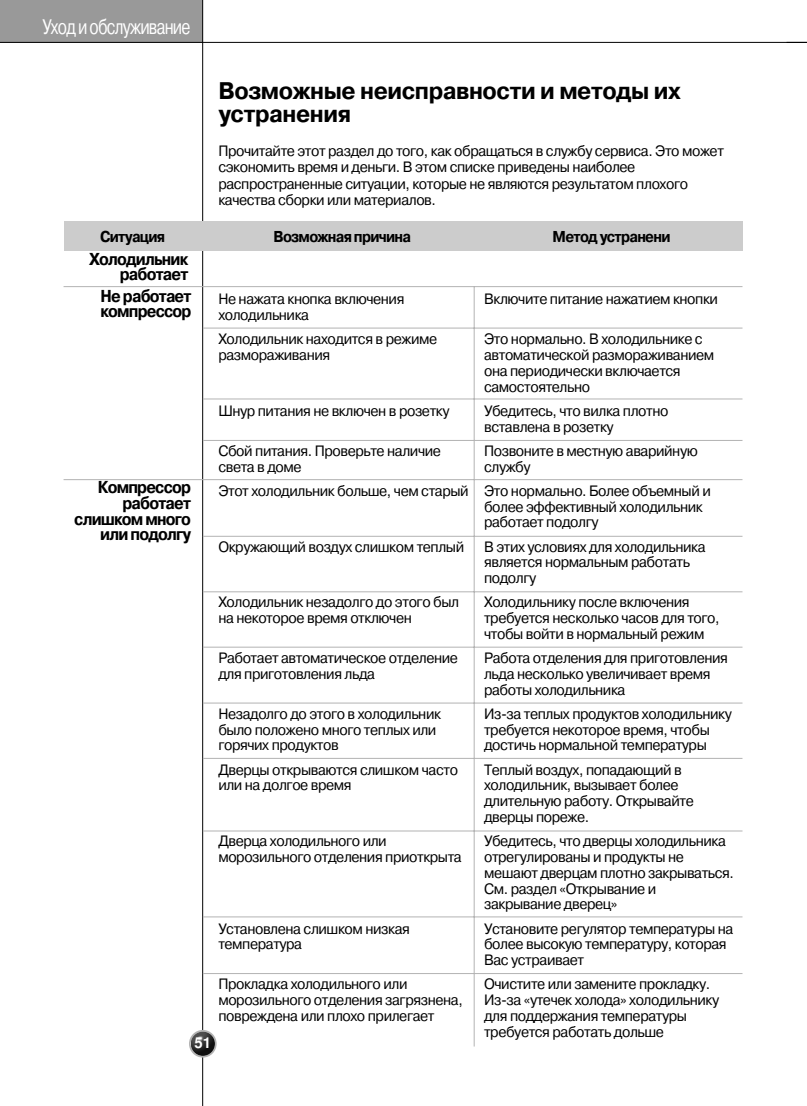
<style>
.page{position:relative;width:807px;height:1106px;background:#fff}
.page>*{position:absolute;margin:0;border:0;box-sizing:border-box;transform-origin:0 0}
.t1{font:700 24px/22.5px "Pragmatica C";letter-spacing:-.02em;color:#000;scale:.95 1}
.t2{font:21px "Pragmatica C";letter-spacing:-.045em;color:#fff;scale:.75 1}
.t3{font:700 17.25px/15.8px "Pragmatica C";letter-spacing:-.05em;color:#000;text-align:right;scale:.9 1}
.t4{font:700 15.75px "Pragmatica C";letter-spacing:-.05em;color:#000;scale:.9 1}
.t5{font:15px/15.8px "Pragmatica C";letter-spacing:-.03em;color:#000;scale:.95 1}
.t6{font:700 15px "Helvetica";color:#fff}
</style>
<div class="page">
<div style="left:0;top:0;width:203px;height:43px;background:#999"></div>
<hr style="left:202px;top:0;width:1px;height:1105px;background:#000">
<svg style="left:189px;top:1029px;width:28px;height:28px"></svg>
<img style="left:191px;top:1031px;width:24px;height:24px;border-radius:50%">
<hr style="left:0;top:42px;width:807px;height:1px;background:#000">
<div style="left:64px;top:221px;width:678px;height:30px;background:#ccc"></div>
<hr style="left:203px;top:328px;width:539px;height:1px;background:#b3b3b3">
<hr style="left:203px;top:398px;width:539px;height:1px;background:#b3b3b3">
<hr style="left:203px;top:440px;width:539px;height:1px;background:#b3b3b3">
<hr style="left:64px;top:479px;width:678px;height:1px;background:#b3b3b3">
<hr style="left:64px;top:286px;width:678px;height:1px;background:#b3b3b3">
<hr style="left:203px;top:536px;width:539px;height:1px;background:#b3b3b3">
<hr style="left:203px;top:591px;width:539px;height:1px;background:#b3b3b3">
<hr style="left:203px;top:646px;width:539px;height:1px;background:#b3b3b3">
<hr style="left:203px;top:758px;width:539px;height:1px;background:#b3b3b3">
<hr style="left:203px;top:830px;width:539px;height:1px;background:#b3b3b3">
<hr style="left:203px;top:916px;width:539px;height:1px;background:#b3b3b3">
<hr style="left:203px;top:973px;width:539px;height:1px;background:#b3b3b3">
<hr style="left:203px;top:702px;width:539px;height:1px;background:#b3b3b3">
<hr style="left:474px;top:287px;width:1px;height:759px;background:#b3b3b3">
<h2 class="t2" style="left:42px;top:19px;width:199px">Уход и обслуживание</h2>
<h1 class="t1" style="left:218px;top:82px;width:488px">Возможные неисправности и методы их устранения</h1>
<p class="t5" style="left:218px;top:143px;width:534px;line-height:16.5px">Прочитайте этот раздел до того, как обращаться в службу сервиса. Это может сэкономить время и деньги. В этом списке приведены наиболее распространенные ситуации, которые не являются результатом плохого качества сборки или материалов.</p>
<p class="t4" style="left:100px;top:231px;width:74px">Ситуация</p>
<p class="t4" style="left:274px;top:231px;width:154px">Возможная причина</p>
<p class="t4" style="left:553px;top:230px;width:132px">Метод устранени</p>
<p class="t3" style="left:89px;top:252px;width:112px">Холодильник работает</p>
<p class="t3" style="left:100px;top:289px;width:103px;text-align:left">Не работает компрессор</p>
<p class="t3" style="left:74px;top:481px;width:131px">Компрессор работает слишком много или подолгу</p>
<p class="t5" style="left:218px;top:292px;width:197px">Не нажата кнопка включения холодильника</p>
<p class="t5" style="left:218px;top:332px;width:232px">Холодильник находится в режиме размораживания</p>
<p class="t5" style="left:218px;top:403px;width:245px">Шнур питания не включен в розетку</p>
<p class="t5" style="left:218px;top:443px;width:236px">Сбой питания. Проверьте наличие света в доме</p>
<p class="t5" style="left:218px;top:484px;width:265px">Этот холодильник больше, чем старый</p>
<p class="t5" style="left:218px;top:539px;width:260px">Окружающий воздух слишком теплый</p>
<p class="t5" style="left:218px;top:595px;width:255px">Холодильник незадолго до этого был на некоторое время отключен</p>
<p class="t5" style="left:218px;top:651px;width:254px">Работает автоматическое отделение для приготовления льда</p>
<p class="t5" style="left:218px;top:707px;width:236px">Незадолго до этого в холодильник было положено много теплых или горячих продуктов</p>
<p class="t5" style="left:218px;top:762px;width:254px">Дверцы открываются слишком часто или на долгое время</p>
<p class="t5" style="left:218px;top:834px;width:258px">Дверца холодильного или морозильного отделения приоткрыта</p>
<p class="t6" style="left:194px;top:1037px;width:18px">51</p>
<p class="t5" style="left:218px;top:921px;width:203px">Установлена слишком низкая температура</p>
<p class="t5" style="left:218px;top:977px;width:259px">Прокладка холодильного или морозильного отделения загрязнена, повреждена или плохо прилегает</p>
<p class="t5" style="left:484px;top:292px;width:248px">Включите питание нажатием кнопки</p>
<p class="t5" style="left:484px;top:332px;width:244px">Это нормально. В холодильнике с автоматической размораживанием она периодически включается самостоятельно</p>
<p class="t5" style="left:484px;top:403px;width:196px">Убедитесь, что вилка плотно вставлена в розетку</p>
<p class="t5" style="left:484px;top:443px;width:226px">Позвоните в местную аварийную службу</p>
<p class="t5" style="left:484px;top:484px;width:240px">Это нормально. Более объемный и более эффективный холодильник работает подолгу</p>
<p class="t5" style="left:484px;top:539px;width:235px">В этих условиях для холодильника является нормальным работать подолгу</p>
<p class="t5" style="left:484px;top:595px;width:249px">Холодильнику после включения требуется несколько часов для того, чтобы войти в нормальный режим</p>
<p class="t5" style="left:484px;top:651px;width:258px">Работа отделения для приготовления льда несколько увеличивает время работы холодильника</p>
<p class="t5" style="left:484px;top:707px;width:262px">Из-за теплых продуктов холодильнику требуется некоторое время, чтобы достичь нормальной температуры</p>
<p class="t5" style="left:484px;top:762px;width:222px">Теплый воздух, попадающий в холодильник, вызывает более длительную работу. Открывайте дверцы пореже.</p>
<p class="t5" style="left:484px;top:834px;width:265px">Убедитесь, что дверцы холодильника отрегулированы и продукты не мешают дверцам плотно закрываться.<br>См. раздел «Открывание и закрывание дверец»</p>
<p class="t5" style="left:484px;top:921px;width:264px">Установите регулятор температуры на более высокую температуру, которая<br>Вас устраивает</p>
<p class="t5" style="left:484px;top:977px;width:249px">Очистите или замените прокладку.<br>Из-за «утечек холода» холодильнику для поддержания температуры требуется работать дольше</p>
</div>
